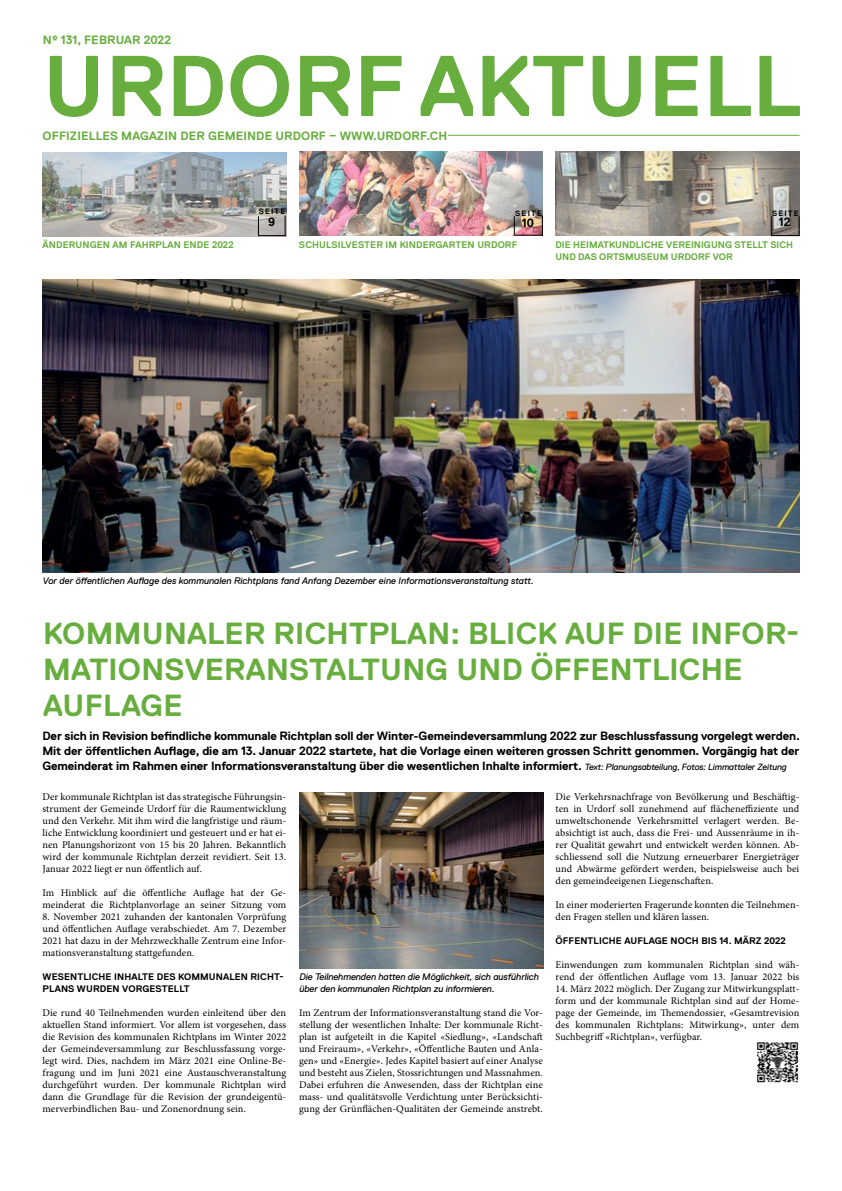
<style>
.page{position:relative;width:842px;height:1191px;background:#fff}
.page>*{position:absolute;margin:0;border:0;box-sizing:border-box;transform-origin:0 0}
.t1{font:700 86px "Replica Std";letter-spacing:.01em;color:#67ae3e}
.t2{font:700 30.5px/36px "Replica Std";letter-spacing:.01em;color:#67ae3e}
.t3{font:700 12px/15px "Replica Std";letter-spacing:-.01em;color:#000;text-align:justify}
.t4{font:700 12px "Replica Std";letter-spacing:.01em;color:#67ae3e}
.t5{font:10.2px/12px "Minion Pro";letter-spacing:.01em;color:#000;text-align:justify}
.t6{font:italic 9.5px/12px "Replica Std";letter-spacing:-.01em;color:#000}
.t7{font:700 9.5px/12px "Replica Std";color:#67ae3e}
.t8{font:700 9.5px/12px "Replica Std";letter-spacing:.01em;color:#000}
.t9{font:700 7.8px "Replica Std";letter-spacing:.15em;color:#000}
.s1{font-weight:400;font-style:italic;font-size:9px}
</style>
<div class="page">
<img style="left:299px;top:152px;width:244px;height:84px">
<hr style="left:448px;top:135px;width:352px;height:1px;background:#67ae3e">
<img style="left:556px;top:151px;width:243px;height:84px">
<img style="left:43px;top:152px;width:243px;height:84px">
<img style="left:43px;top:279px;width:756px;height:293px">
<svg style="left:771px;top:216px;width:29px;height:20px"></svg>
<svg style="left:258px;top:215px;width:28px;height:21px"></svg>
<svg style="left:514px;top:216px;width:29px;height:20px"></svg>
<img style="left:757px;top:1042px;width:42px;height:41px">
<img style="left:299px;top:792px;width:244px;height:176px">
<p class="t4" style="left:43px;top:33px;width:130px">Nº 131, FEBRUAR 2022</p>
<h1 class="t1" style="left:43px;top:39px;width:759px">URDORF AKTUELL</h1>
<p class="t4" style="left:43px;top:129px;width:406px">OFFIZIELLES MAGAZIN DER GEMEINDE URDORF – WWW.URDORF.CH</p>
<p class="t9" style="left:259px;top:207px;width:28px">SEITE</p>
<p class="t3" style="left:268px;top:215px;width:9px">9</p>
<p class="t9" style="left:515px;top:209px;width:28px">SEITE</p>
<p class="t3" style="left:522px;top:215px;width:14px">10</p>
<p class="t9" style="left:772px;top:209px;width:28px">SEITE</p>
<p class="t3" style="left:779px;top:215px;width:13px">12</p>
<p class="t7" style="left:43px;top:239px;width:193px">ÄNDERUNGEN AM FAHRPLAN ENDE 2022</p>
<p class="t7" style="left:299px;top:239px;width:220px">SCHULSILVESTER IM KINDERGARTEN URDORF</p>
<p class="t7" style="left:555px;top:239px;width:239px">DIE HEIMATKUNDLICHE VEREINIGUNG STELLT SICH<br>UND DAS ORTSMUSEUM URDORF VOR</p>
<p class="t6" style="left:43px;top:575px;width:492px">Vor der öffentlichen Auflage des kommunalen Richtplans fand Anfang Dezember eine Informationsveranstaltung statt.</p>
<h2 class="t2" style="left:43px;top:616px;width:758px">KOMMUNALER RICHTPLAN: BLICK AUF DIE INFOR-<br>MATIONSVERANSTALTUNG UND ÖFFENTLICHE<br>AUFLAGE</h2>
<p class="t3" style="left:42px;top:728px;width:759px">Der sich in Revision befindliche kommunale Richtplan soll der Winter-Gemeindeversammlung 2022 zur Beschlussfassung vorgelegt werden.<br>Mit der öffentlichen Auflage, die am 13. Januar 2022 startete, hat die Vorlage einen weiteren grossen Schritt genommen. Vorgängig hat der Gemeinderat im Rahmen einer Informationsveranstaltung über die wesentlichen Inhalte informiert. <span class="s1">Text: Planungsabteilung, Fotos: Limmattaler Zeitung</span></p>
<p class="t5" style="left:43px;top:791px;width:245px">Der kommunale Richtplan ist das strategische Führungsin&shy;strument der Gemeinde Urdorf für die Raumentwicklung und den Verkehr. Mit ihm wird die langfristige und räum&shy;liche Entwicklung koordiniert und gesteuert und er hat ei&shy;nen Planungshorizont von 15 bis 20 Jahren. Bekanntlich wird der kommunale Richtplan derzeit revidiert. Seit 13.<br>Januar 2022 liegt er nun öffentlich auf.</p>
<p class="t5" style="left:43px;top:887px;width:245px">Im Hinblick auf die öffentliche Auflage hat der Ge&shy;meinderat die Richtplanvorlage an seiner Sitzung vom</p>
<p class="t5" style="left:43px;top:911px;width:245px">8. November 2021 zuhanden der kantonalen Vorprüfung und öffentlichen Auflage verabschiedet. Am 7. Dezember 2021 hat dazu in der Mehrzweckhalle Zentrum eine Infor&shy;mationsveranstaltung stattgefunden.</p>
<p class="t8" style="left:43px;top:971px;width:242px">WESENTLICHE INHALTE DES KOMMUNALEN RICHT-<br>PLANS WURDEN VORGESTELLT</p>
<p class="t5" style="left:43px;top:1007px;width:245px">Die rund 40 Teilnehmenden wurden einleitend über den aktuellen Stand informiert. Vor allem ist vorgesehen, dass die Revision des kommunalen Richtplans im Winter 2022 der Gemeindeversammlung zur Beschlussfassung vorge&shy;legt wird. Dies, nachdem im März 2021 eine Online-Be&shy;fragung und im Juni 2021 eine Austauschveranstaltung durchgeführt wurden. Der kommunale Richtplan wird dann die Grundlage für die Revision der grundeigentü&shy;merverbindlichen Bau- und Zonenordnung sein.</p>
<p class="t5" style="left:299px;top:1007px;width:245px">Im Zentrum der Informationsveranstaltung stand die Vor&shy;stellung der wesentlichen Inhalte: Der kommunale Richt&shy;plan ist aufgeteilt in die Kapitel «Siedlung», «Landschaft und Freiraum», «Verkehr», «Öffentliche Bauten und Anla&shy;gen» und «Energie». Jedes Kapitel basiert auf einer Analyse und besteht aus Zielen, Stossrichtungen und Massnahmen.<br>Dabei erfuhren die Anwesenden, dass der Richtplan eine mass- und qualitätsvolle Verdichtung unter Berücksichti&shy;gung der Grünflächen-Qualitäten der Gemeinde anstrebt.</p>
<p class="t6" style="left:299px;top:971px;width:241px">Die Teilnehmenden hatten die Möglichkeit, sich ausführlich über den kommunalen Richtplan zu informieren.</p>
<p class="t5" style="left:556px;top:791px;width:245px">Die Verkehrsnachfrage von Bevölkerung und Beschäftig&shy;ten in Urdorf soll zunehmend auf flächeneffiziente und umweltschonende Verkehrsmittel verlagert werden. Be&shy;absichtigt ist auch, dass die Frei- und Aussenräume in ih&shy;rer Qualität gewahrt und entwickelt werden können. Ab&shy;schliessend soll die Nutzung erneuerbarer Energieträger und Abwärme gefördert werden, beispielsweise auch bei den gemeindeeigenen Liegenschaften.</p>
<p class="t5" style="left:556px;top:899px;width:245px">In einer moderierten Fragerunde konnten die Teilnehmen&shy;den Fragen stellen und klären lassen.</p>
<p class="t8" style="left:556px;top:935px;width:232px">ÖFFENTLICHE AUFLAGE NOCH BIS 14. MÄRZ 2022</p>
<p class="t5" style="left:556px;top:959px;width:245px">Einwendungen zum kommunalen Richtplan sind wäh&shy;rend der öffentlichen Auflage vom 13. Januar 2022 bis</p>
<p class="t5" style="left:556px;top:983px;width:245px">14. März 2022 möglich. Der Zugang zur Mitwirkungsplatt&shy;form und der kommunale Richtplan sind auf der Home&shy;page der Gemeinde, im Themendossier, «Gesamtrevision des kommunalen Richtplans: Mitwirkung», unter dem Suchbegriff «Richtplan», verfügbar.</p>
</div>
